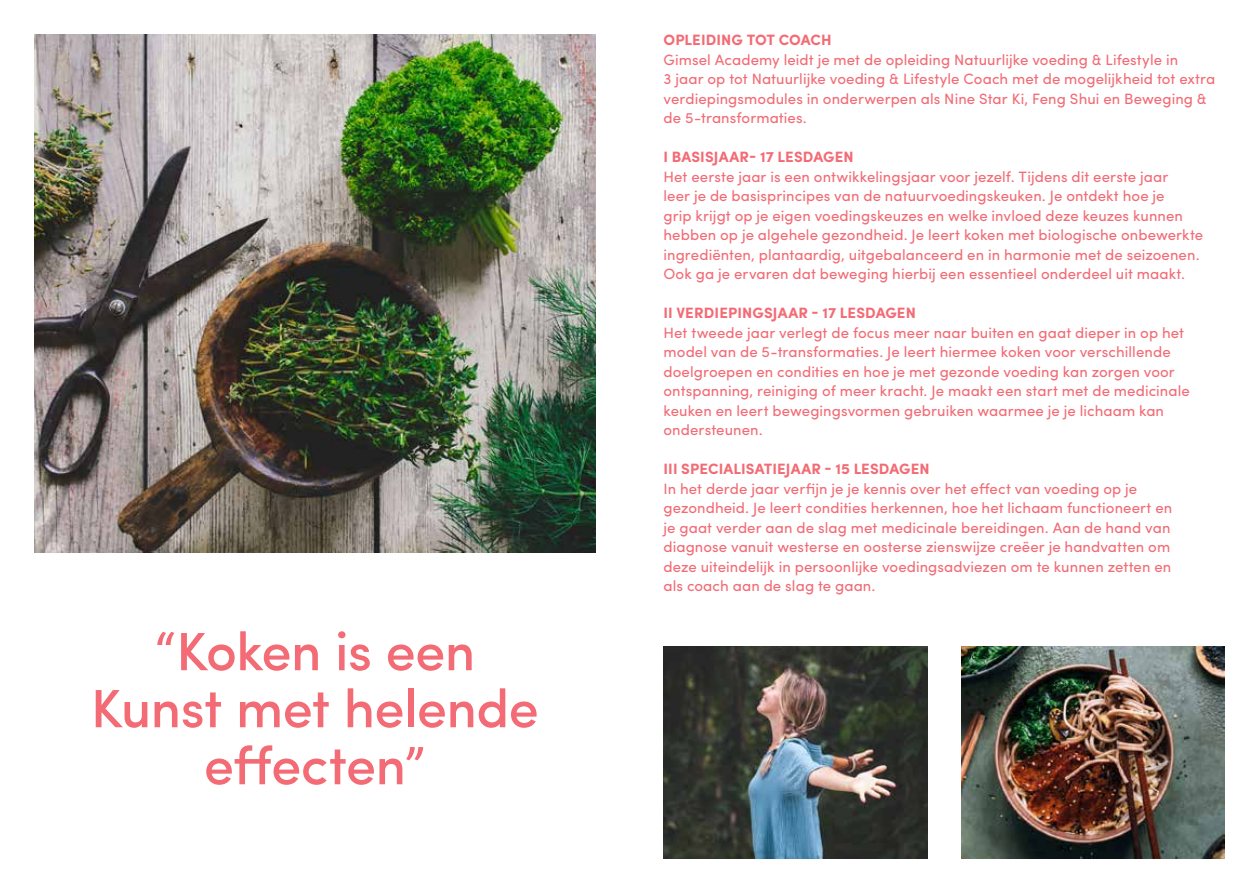
<style>
.page{position:relative;width:1259px;height:893px;background:#fff}
.page>*{position:absolute;margin:0;border:0;box-sizing:border-box;transform-origin:0 0}
.t1{font:500 54px/57px "Sofia Pro";letter-spacing:-.01em;color:#f26b75;text-align:center}
.t2{font:15px/19.5px "Sofia Pro";letter-spacing:.005em;color:#f26b75}
.t3{font:700 15px "Sofia Pro";letter-spacing:.01em;color:#f26b75}
</style>
<div class="page">
<img style="left:34px;top:34px;width:561px;height:518px">
<img style="left:663px;top:646px;width:264px;height:213px">
<img style="left:961px;top:646px;width:264px;height:213px">
<h1 class="t1" style="left:91px;top:619px;width:449px">“Koken is een<br>Kunst met helende effecten”</h1>
<p class="t3" style="left:663px;top:29px;width:170px">OPLEIDING TOT COACH</p>
<p class="t2" style="left:663px;top:49px;width:553px">Gimsel Academy leidt je met de opleiding Natuurlijke voeding &amp; Lifestyle in<br>3 jaar op tot Natuurlijke voeding &amp; Lifestyle Coach met de mogelijkheid tot extra verdiepingsmodules in onderwerpen als Nine Star Ki, Feng Shui en Beweging &amp; de 5-transformaties.</p>
<p class="t3" style="left:663px;top:146px;width:192px">I BASISJAAR- 17 LESDAGEN</p>
<p class="t2" style="left:663px;top:166px;width:541px">Het eerste jaar is een ontwikkelingsjaar voor jezelf. Tijdens dit eerste jaar<br>leer je de basisprincipes van de natuurvoedingskeuken. Je ontdekt hoe je<br>grip krijgt op je eigen voedingskeuzes en welke invloed deze keuzes kunnen hebben op je algehele gezondheid. Je leert koken met biologische onbewerkte ingrediënten, plantaardig, uitgebalanceerd en in harmonie met de seizoenen.<br>Ook ga je ervaren dat beweging hierbij een essentieel onderdeel uit maakt.</p>
<p class="t3" style="left:663px;top:302px;width:254px">II VERDIEPINGSJAAR - 17 LESDAGEN</p>
<p class="t2" style="left:663px;top:322px;width:528px">Het tweede jaar verlegt de focus meer naar buiten en gaat dieper in op het model van de 5-transformaties. Je leert hiermee koken voor verschillende doelgroepen en condities en hoe je met gezonde voeding kan zorgen voor ontspanning, reiniging of meer kracht. Je maakt een start met de medicinale keuken en leert bewegingsvormen gebruiken waarmee je je lichaam kan ondersteunen.</p>
<p class="t3" style="left:663px;top:458px;width:268px">III SPECIALISATIEJAAR - 15 LESDAGEN</p>
<p class="t2" style="left:663px;top:478px;width:510px">In het derde jaar verfijn je je kennis over het effect van voeding op je gezondheid. Je leert condities herkennen, hoe het lichaam functioneert en je gaat verder aan de slag met medicinale bereidingen. Aan de hand van diagnose vanuit westerse en oosterse zienswijze creëer je handvatten om deze uiteindelijk in persoonlijke voedingsadviezen om te kunnen zetten en als coach aan de slag te gaan.</p>
</div>
